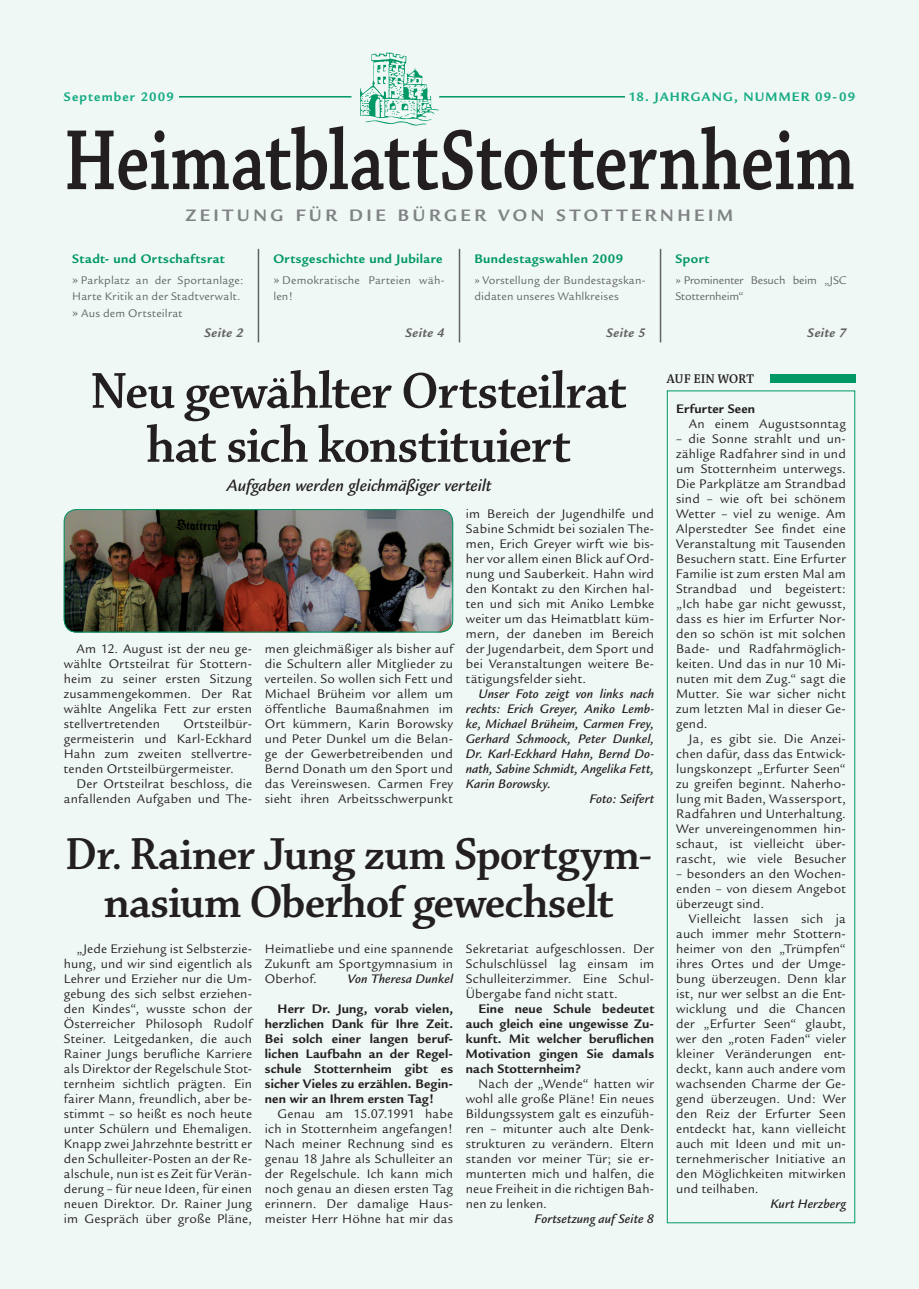
<style>
.page{position:relative;width:919px;height:1289px;background:#fff}
.page>*{position:absolute;margin:0;border:0;box-sizing:border-box;transform-origin:0 0}
.t1{font:54px/54px "Chaparral Pro Semibold Disp";letter-spacing:-.01em;color:#231f20;text-align:center}
.t2{font:48px/48px "Chaparral Pro Semibold Disp";letter-spacing:-.005em;color:#231f20;text-align:center}
.t3{font:italic 500 18px "Legacy Sans";letter-spacing:-.005em;color:#231f20}
.t4{font:700 18px "Legacy Sans";letter-spacing:.195em;color:#808285}
.t5{font:13.5px/15px "Legacy Sans";letter-spacing:.015em;color:#231f20;text-align:justify}
.t6{font:700 13.5px/15px "Legacy Sans";letter-spacing:.015em;color:#231f20;text-align:justify}
.t7{font:italic 500 13.5px "Legacy Sans";letter-spacing:.01em;color:#231f20}
.t8{font:700 13.5px "Legacy Sans";letter-spacing:.03em;color:#009864}
.t9{font:700 13.5px "Legacy Sans";letter-spacing:.08em;color:#15ab84}
.t10{font:italic 700 13.5px "Legacy Sans";letter-spacing:.03em;color:#636366}
.t11{font:13.5px "Chaparral Pro Semibold Disp";letter-spacing:.03em;color:#231f20}
.t12{font:12px/16.5px "Legacy Sans";letter-spacing:.015em;color:#636366}
.t13{font:12px/16.5px "Legacy Sans";letter-spacing:-.015em;color:#636366}
.s1{font-size:13.5px}
</style>
<div class="page">
<div style="left:0;top:0;width:918px;height:1288px;background:#eff8f4"></div>
<hr style="left:64px;top:96px;width:791px;height:1px;background:#009864">
<div style="left:350px;top:52px;width:90px;height:75px;background:#eff8f4;border-radius:50%"></div>
<svg style="left:360px;top:53px;width:79px;height:73px"></svg>
<svg style="left:67px;top:126px;width:786px;height:65px"></svg>
<hr style="left:258px;top:249px;width:1px;height:93px;background:#636366">
<hr style="left:458px;top:249px;width:2px;height:93px;background:#636366">
<hr style="left:659px;top:249px;width:2px;height:93px;background:#636366">
<div style="left:667px;top:390px;width:188px;height:833px;border:1px solid #009864"></div>
<div style="left:770px;top:374px;width:85px;height:9px;background:#009864"></div>
<div style="left:64px;top:90px;width:115px;height:12px;background:#eff8f4"></div>
<div style="left:625px;top:90px;width:230px;height:11px;background:#eff8f4"></div>
<img style="left:64px;top:509px;width:389px;height:123px;border-radius:13px">
<div style="left:64px;top:509px;width:389px;height:123px;border:1px solid #009864;border-radius:12px"></div>
<p class="t9" style="left:64px;top:89px;width:112px">September 2009</p>
<p class="t9" style="left:628px;top:89px;width:228px">18. JAHRGANG, NUMMER 09-09</p>
<h3 class="t4" style="left:186px;top:205px;width:548px">ZEITUNG FÜR DIE BÜRGER VON STOTTERNHEIM</h3>
<p class="t8" style="left:273px;top:251px;width:171px">Ortsgeschichte und Jubilare</p>
<p class="t12" style="left:273px;top:272px;width:173px"><span class="s1">»</span> Demokratische Parteien wäh&shy;len!</p>
<p class="t10" style="left:405px;top:325px;width:41px">Seite 4</p>
<p class="t8" style="left:72px;top:251px;width:154px">Stadt- und Ortschaftsrat</p>
<p class="t12" style="left:72px;top:272px;width:173px"><span class="s1">»</span> Parkplatz an der Sportanlage:<br>Harte Kritik an der Stadtverwalt. <span class="s1">»</span> Aus dem Ortsteilrat</p>
<p class="t10" style="left:204px;top:325px;width:41px">Seite 2</p>
<p class="t8" style="left:474px;top:251px;width:150px">Bundestagswahlen 2009</p>
<p class="t12" style="left:474px;top:272px;width:173px">» Vorstellung der Bundestagskan&shy;didaten unseres Wahlkreises</p>
<p class="t10" style="left:606px;top:325px;width:41px">Seite 5</p>
<p class="t8" style="left:675px;top:251px;width:35px">Sport</p>
<p class="t13" style="left:675px;top:272px;width:173px">» Prominenter Besuch beim „JSC<br>Stotternheim“</p>
<p class="t10" style="left:807px;top:325px;width:41px">Seite 7</p>
<h1 class="t1" style="left:91px;top:366px;width:537px">Neu gewählter Ortsteilrat hat sich konstituiert</h1>
<h3 class="t3" style="left:226px;top:475px;width:266px">Aufgaben werden gleichmäßiger verteilt</h3>
<p class="t5" style="left:64px;top:641px;width:190px;text-indent:13px">Am 12. August ist der neu ge&shy;wählte Ortsteilrat für Stottern&shy;heim zu seiner ersten Sitzung zusammengekommen. Der Rat wählte Angelika Fett zur ersten stellvertretenden</p>
<p class="t5" style="left:64px;top:716px;width:190px;text-indent:120px">Ortsteilbür&shy;germeisterin und Karl-Eckhard Hahn zum zweiten stellvertre&shy;tenden Ortsteilbürgermeister.</p>
<p class="t5" style="left:64px;top:776px;width:190px;text-align:right">Der Ortsteilrat beschloss, die anfallenden Aufgaben und The-</p>
<p class="t5" style="left:265px;top:641px;width:190px">men gleichmäßiger als bisher auf die Schultern aller Mitglieder zu verteilen. So wollen sich Fett und Michael Brüheim vor allem um öffentliche Baumaßnahmen im Ort kümmern, Karin Borowsky und Peter Dunkel um die Belan&shy;ge der Gewerbetreibenden und Bernd Donath um den Sport und das Vereinswesen. Carmen Frey sieht ihren Arbeitsschwerpunkt</p>
<p class="t5" style="left:466px;top:506px;width:190px">im Bereich der Jugendhilfe und Sabine Schmidt bei sozialen The&shy;men, Erich Greyer wirft wie bis&shy;her vor allem einen Blick auf Ord&shy;nung und Sauberkeit. Hahn wird den Kontakt zu den Kirchen hal&shy;ten und sich mit Aniko Lembke weiter um das Heimatblatt küm&shy;mern, der daneben im Bereich der Jugendarbeit, dem Sport und bei Veranstaltungen weitere Be&shy;tätigungsfelder sieht.</p>
<p class="t7" style="left:478px;top:686px;width:177px">Unser Foto zeigt von links nach</p>
<p class="t7" style="left:466px;top:701px;width:190px">rechts: Erich Greyer, Aniko Lemb-</p>
<p class="t7" style="left:466px;top:716px;width:190px">ke, Michael Brüheim, Carmen Frey,</p>
<p class="t7" style="left:466px;top:731px;width:190px">Gerhard Schmoock, Peter Dunkel,</p>
<p class="t7" style="left:466px;top:746px;width:190px">Dr. Karl-Eckhard Hahn, Bernd Do-</p>
<p class="t7" style="left:466px;top:761px;width:190px">nath, Sabine Schmidt, Angelika Fett,</p>
<p class="t7" style="left:466px;top:776px;width:87px">Karin Borowsky.</p>
<p class="t7" style="left:589px;top:791px;width:66px">Foto: Seifert</p>
<h2 class="t2" style="left:66px;top:832px;width:587px">Dr. Rainer Jung zum Sportgym&shy;nasium Oberhof gewechselt</h2>
<p class="t5" style="left:64px;top:941px;width:190px;text-indent:13px">„Jede Erziehung ist Selbsterzie&shy;hung, und wir sind eigentlich als Lehrer und Erzieher nur die Um&shy;gebung des sich selbst erziehen&shy;den Kindes“, wusste schon der Österreicher Philosoph Rudolf Steiner. Leitgedanken, die auch Rainer Jungs berufliche Karriere als Direktor der Regelschule Stot&shy;ternheim sichtlich prägten. Ein fairer Mann, freundlich, aber be&shy;stimmt – so heißt es noch heute unter Schülern und Ehemaligen.<br>Knapp zwei Jahrzehnte bestritt er den Schulleiter-Posten an der Re&shy;alschule, nun ist es Zeit für Verän&shy;derung – für neue Ideen, für einen neuen Direktor. Dr. Rainer Jung im Gespräch über große Pläne,</p>
<p class="t5" style="left:265px;top:941px;width:190px">Heimatliebe und eine spannende Zukunft am Sportgymnasium in Oberhof.</p>
<p class="t7" style="left:347px;top:971px;width:107px">Von Theresa Dunkel</p>
<p class="t6" style="left:265px;top:1001px;width:190px;text-indent:13px">Herr Dr. Jung, vorab vielen, herzlichen Dank für Ihre Zeit.<br>Bei solch einer langen beruf&shy;lichen Laufbahn an der Regel&shy;schule Stotternheim gibt es sicher Vieles zu erzählen. Begin&shy;nen wir an Ihrem ersten Tag!</p>
<p class="t5" style="left:265px;top:1106px;width:190px;text-indent:13px">Genau am 15.07.1991 habe ich in Stotternheim angefangen!<br>Nach meiner Rechnung sind es genau 18 Jahre als Schulleiter an der Regelschule. Ich kann mich noch genau an diesen ersten Tag erinnern. Der damalige Haus&shy;meister Herr Höhne hat mir das</p>
<p class="t5" style="left:466px;top:941px;width:190px">Sekretariat aufgeschlossen. Der Schulschlüssel lag einsam im Schulleiterzimmer. Eine Schul-Übergabe fand nicht statt.</p>
<p class="t6" style="left:466px;top:1001px;width:190px;text-indent:13px">Eine neue Schule bedeutet auch gleich eine ungewisse Zu&shy;kunft. Mit welcher beruflichen Motivation gingen Sie damals nach Stotternheim?</p>
<p class="t5" style="left:466px;top:1076px;width:190px;text-indent:13px">Nach der „Wende“ hatten wir wohl alle große Pläne! Ein neues Bildungssystem galt es einzufüh&shy;ren – mitunter auch alte Denk&shy;strukturen zu verändern. Eltern standen vor meiner Tür; sie er&shy;munterten mich und halfen, die neue Freiheit in die richtigen Bah&shy;nen zu lenken.</p>
<p class="t7" style="left:534px;top:1211px;width:121px">Fortsetzung auf Seite 8</p>
<p class="t11" style="left:666px;top:371px;width:89px">AUF EIN WORT</p>
<p class="t6" style="left:676px;top:401px;width:80px">Erfurter Seen</p>
<p class="t5" style="left:689px;top:416px;width:158px">An einem Augustsonntag</p>
<p class="t5" style="left:676px;top:431px;width:171px">– die Sonne strahlt und un&shy;zählige Radfahrer sind in und um Stotternheim unterwegs.<br>Die Parkplätze am Strandbad sind – wie oft bei schönem Wetter – viel zu wenige. Am Alperstedter See findet eine Veranstaltung mit Tausenden Besuchern statt. Eine Erfurter Familie ist zum ersten Mal am Strandbad und begeistert: „Ich habe gar nicht gewusst, dass es hier im Erfurter Nor&shy;den so schön ist mit solchen Bade- und Radfahrmöglich&shy;keiten. Und das in nur 10 Mi&shy;nuten mit dem Zug.“ sagt die Mutter. Sie war sicher nicht zum letzten Mal in dieser Ge&shy;gend.</p>
<p class="t5" style="left:676px;top:731px;width:171px;text-indent:13px">Ja, es gibt sie. Die Anzei&shy;chen dafür, dass das Entwick&shy;lungskonzept „Erfurter Seen“ zu greifen beginnt. Naherho&shy;lung mit Baden, Wassersport, Radfahren und Unterhaltung.<br>Wer unvereingenommen hin&shy;schaut, ist vielleicht über&shy;rascht, wie viele Besucher</p>
<p class="t5" style="left:676px;top:866px;width:171px">– besonders an den Wochen&shy;enden – von diesem Angebot überzeugt sind.</p>
<p class="t5" style="left:676px;top:911px;width:171px;text-indent:13px">Vielleicht lassen sich ja auch immer mehr Stottern&shy;heimer von den „Trümpfen“ ihres Ortes und der Umge&shy;bung überzeugen. Denn klar ist, nur wer selbst an die Ent&shy;wicklung und die Chancen der „Erfurter Seen“ glaubt, wer den „roten Faden“ vieler kleiner Veränderungen ent&shy;deckt, kann auch andere vom wachsenden Charme der Ge&shy;gend überzeugen. Und: Wer den Reiz der Erfurter Seen entdeckt hat, kann vielleicht auch mit Ideen und mit un&shy;ternehmerischer Initiative an den Möglichkeiten mitwirken und teilhaben.</p>
<p class="t7" style="left:770px;top:1196px;width:77px">Kurt Herzberg</p>
</div>
